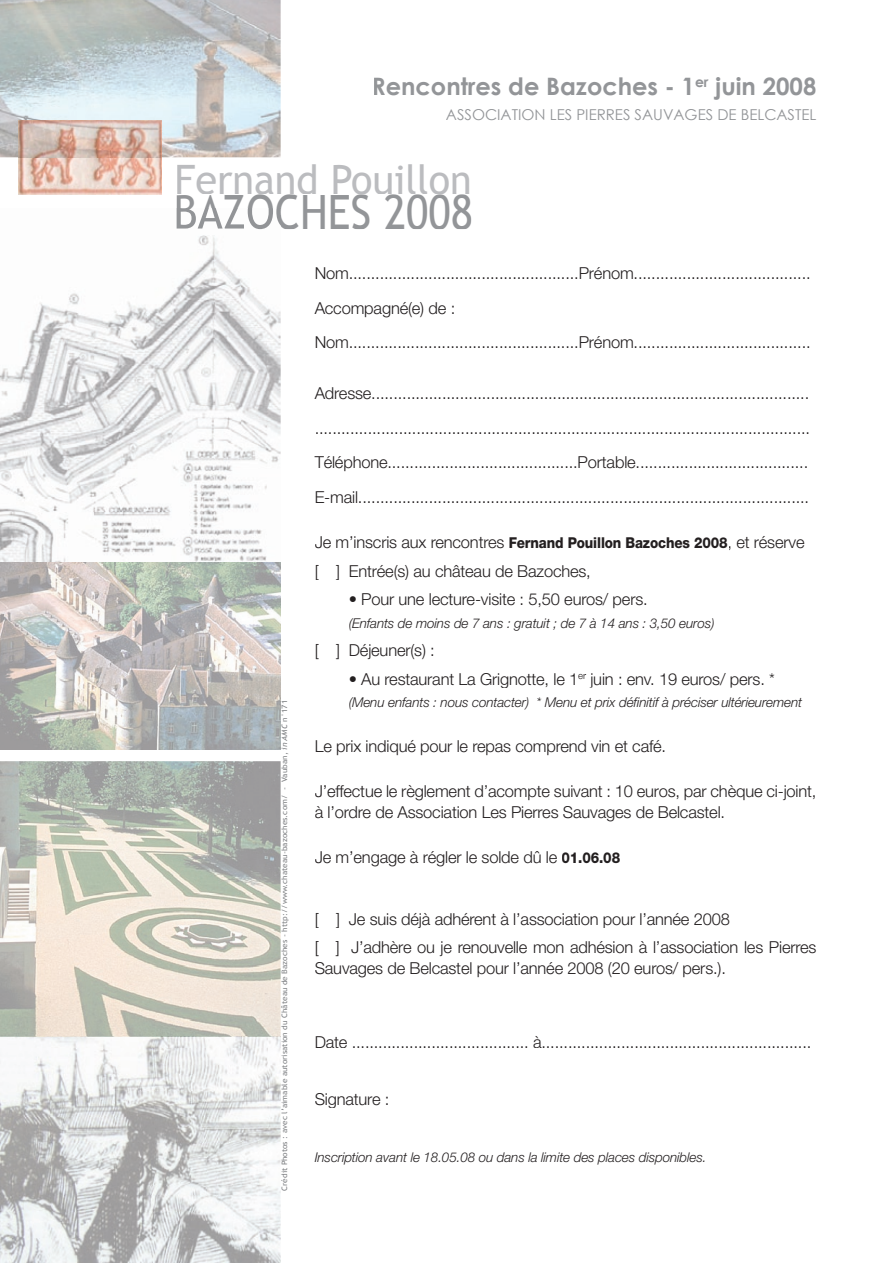
<style>
.page{position:relative;width:893px;height:1263px;background:#fff}
.page>*{position:absolute;margin:0;border:0;box-sizing:border-box;transform-origin:0 0}
.t1{font:47.25px "Trebuchet MS";color:#939598;scale:.9 1}
.t2{font:40.5px "Trebuchet MS";color:#bbbcbf}
.t3{font:700 24px "Century Gothic";color:#939598}
.t4{font:300 16.5px/34.5px "Helvetica Neue";letter-spacing:-.01em;color:#231f20}
.t5{font:15px "Century Gothic";color:#939598}
.t6{font:italic 300 13.5px "Helvetica Neue";letter-spacing:-.01em;color:#231f20}
.t7{font:300 9.6px "Helvetica Neue";color:#231f20}
.t8{font:7.5px "Trebuchet MS";color:#808285;scale:1.1 1}
.s1{font-weight:800;font-size:15px}
.s2{font-style:italic}
</style>
<div class="page">
<img style="left:0;top:208px;width:281px;height:542px">
<img style="left:0;top:0;width:281px;height:157px">
<img style="left:19px;top:120px;width:143px;height:75px">
<img style="left:177px;top:208px;width:104px;height:21px">
<img style="left:0;top:563px;width:281px;height:1px">
<img style="left:0;top:761px;width:281px;height:502px">
<img style="left:0;top:1037px;width:281px;height:1px">
<h3 class="t3" style="left:372px;top:68px;width:446px">Rencontres de Bazoches - 1<sup>er</sup> juin 2008</h3>
<p class="t5" style="left:446px;top:105px;width:372px">ASSOCIATION LES PIERRES SAUVAGES DE BELCASTEL</p>
<h2 class="t2" style="left:175px;top:155px;width:299px">Fernand Pouillon</h2>
<h1 class="t1" style="left:173px;top:184px;width:334px">BAZOCHES 2008</h1>
<p class="t4" style="left:315px;top:256px;width:497px">Nom....................................................Prénom........................................<br>Accompagné(e) de :<br>Nom....................................................Prénom........................................</p>
<p class="t4" style="left:315px;top:376px;width:497px;text-align:justify">Adresse................................................................................................... ................................................................................................................<br>Téléphone...........................................Portable.......................................<br>E-mail......................................................................................................</p>
<p class="t4" style="left:315px;top:527px;width:491px;line-height:28.5px">Je m’inscris aux rencontres <span class="s1">Fernand Pouillon Bazoches 2008</span>, et réserve [ ] Entrée(s) au château de Bazoches,</p>
<p class="t4" style="left:349px;top:581px;width:301px">• Pour une lecture-visite : 5,50 euros/ pers.</p>
<p class="t6" style="left:349px;top:615px;width:367px">(Enfants de moins de 7 ans : gratuit ; de 7 à 14 ans : 3,50 euros)</p>
<p class="t4" style="left:315px;top:632px;width:122px">[ ] Déjeuner(s) :</p>
<p class="t4" style="left:349px;top:661px;width:428px">• Au restaurant La Grignotte, le 1 juin : env. 19 euros/ pers. *</p>
<p class="t7" style="left:578px;top:670px;width:9px">er</p>
<p class="t6" style="left:349px;top:694px;width:455px">(Menu enfants : nous contacter) * Menu et prix définitif à préciser ultérieurement</p>
<p class="t4" style="left:315px;top:728px;width:353px">Le prix indiqué pour le repas comprend vin et café.</p>
<p class="t4" style="left:315px;top:780px;width:503px;line-height:21px">J’effectue le règlement d’acompte suivant : 10 euros, par chèque ci-joint, à l’ordre de Association Les Pierres Sauvages de Belcastel.</p>
<p class="t4" style="left:315px;top:839px;width:307px">Je m’engage à régler le solde dû le <span class="s1">01.06.08</span></p>
<p class="t8" style="left:280px;top:1191px;width:447px;rotate:-90deg">Crédit Photos : avec l’aimable autorisation du Château de Bazoches - http://www.chateau-bazoches.com/ - Vauban, <span class="s2">in AMC</span> n°171</p>
<p class="t4" style="left:315px;top:904px;width:503px;line-height:28.5px">[ ] Je suis déjà adhérent à l’association pour l’année 2008<br>[ ] J’adhère ou je renouvelle mon adhésion à l’association les Pierres</p>
<p class="t4" style="left:315px;top:950px;width:413px">Sauvages de Belcastel pour l’année 2008 (20 euros/ pers.).</p>
<p class="t4" style="left:315px;top:1024px;width:498px">Date ........................................ à.............................................................</p>
<p class="t4" style="left:315px;top:1081px;width:76px">Signature :</p>
<p class="t6" style="left:315px;top:1149px;width:393px">Inscription avant le 18.05.08 ou dans la limite des places disponibles.</p>
</div>
